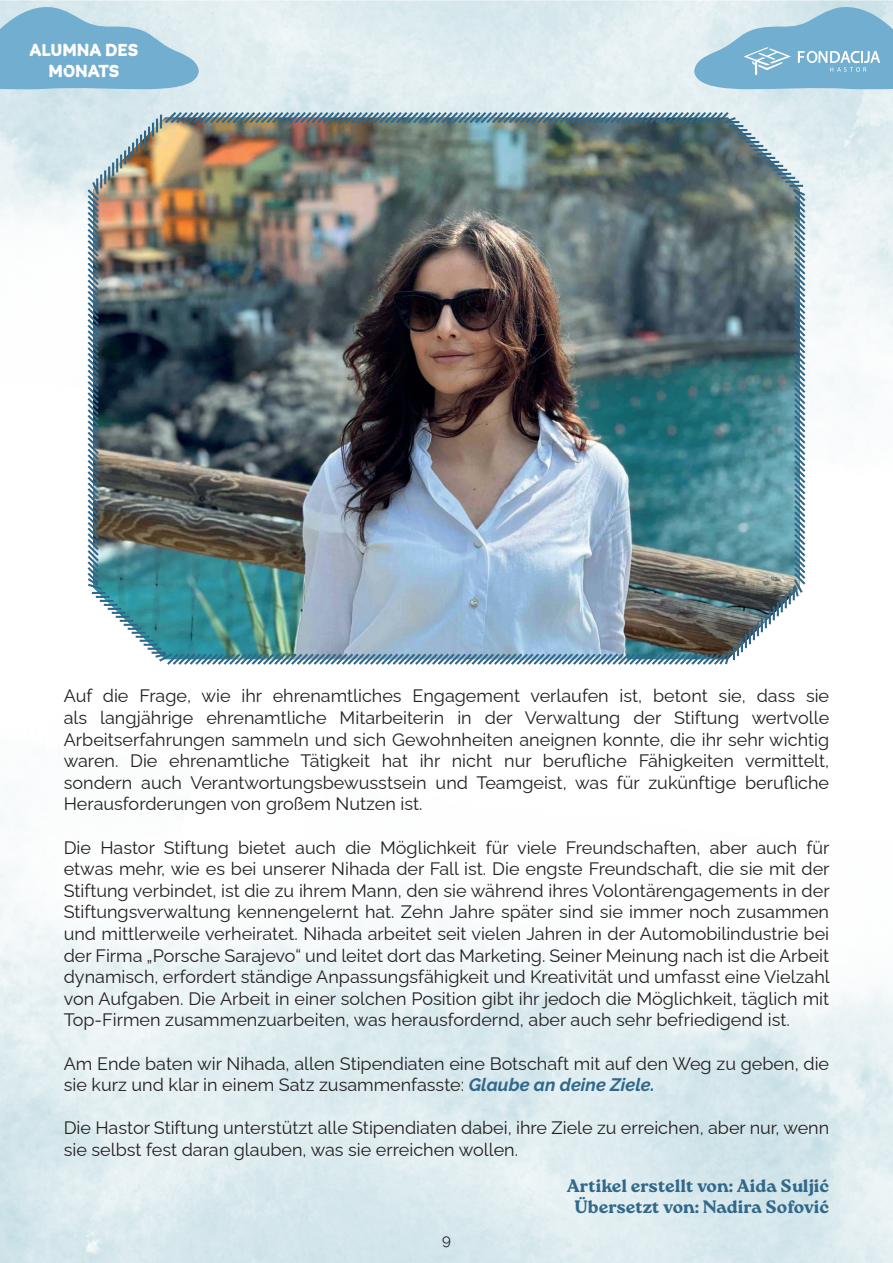
<style>
.page{position:relative;width:893px;height:1263px;background:#fff}
.page>*{position:absolute;margin:0;border:0;box-sizing:border-box;transform-origin:0 0}
.t1{font:18px/21.6px "Raleway";color:#231f20;text-align:justify}
.t2{font:900 18px/21.6px "Roca";color:#31688a;text-align:center}
.t3{font:700 18px/21px "Giulia";color:#fff;text-align:center}
.t4{font:15px "Raleway";color:#231f20}
.s1{font-weight:700;font-style:italic;color:#31688a}
</style>
<div class="page">
<svg style="left:0;top:5px;width:199px;height:84px"></svg>
<svg style="left:694px;top:5px;width:199px;height:84px"></svg>
<img style="left:85px;top:110px;width:723px;height:555px">
<p class="t3" style="left:30px;top:39px;width:110px">ALUMNA DES<br>MONATS</p>
<p class="t1" style="left:64px;top:683px;width:767px">Auf die Frage, wie ihr ehrenamtliches Engagement verlaufen ist, betont sie, dass sie als langjährige ehrenamtliche Mitarbeiterin in der Verwaltung der Stiftung wertvolle Arbeitserfahrungen sammeln und sich Gewohnheiten aneignen konnte, die ihr sehr wichtig waren. Die ehrenamtliche Tätigkeit hat ihr nicht nur berufliche Fähigkeiten vermittelt, sondern auch Verantwortungsbewusstsein und Teamgeist, was für zukünftige berufliche Herausforderungen von großem Nutzen ist.</p>
<p class="t1" style="left:64px;top:834px;width:767px">Die Hastor Stiftung bietet auch die Möglichkeit für viele Freundschaften, aber auch für etwas mehr, wie es bei unserer Nihada der Fall ist. Die engste Freundschaft, die sie mit der Stiftung verbindet, ist die zu ihrem Mann, den sie während ihres Volontärengagements in der Stiftungsverwaltung kennengelernt hat. Zehn Jahre später sind sie immer noch zusammen und mittlerweile verheiratet. Nihada arbeitet seit vielen Jahren in der Automobilindustrie bei der Firma „Porsche Sarajevo“ und leitet dort das Marketing. Seiner Meinung nach ist die Arbeit dynamisch, erfordert ständige Anpassungsfähigkeit und Kreativität und umfasst eine Vielzahl von Aufgaben. Die Arbeit in einer solchen Position gibt ihr jedoch die Möglichkeit, täglich mit Top-Firmen zusammenzuarbeiten, was herausfordernd, aber auch sehr befriedigend ist.</p>
<p class="t1" style="left:64px;top:1050px;width:767px">Am Ende baten wir Nihada, allen Stipendiaten eine Botschaft mit auf den Weg zu geben, die sie kurz und klar in einem Satz zusammenfasste: <span class="s1">Glaube an deine Ziele.</span></p>
<p class="t1" style="left:64px;top:1115px;width:767px">Die Hastor Stiftung unterstützt alle Stipendiaten dabei, ihre Ziele zu erreichen, aber nur, wenn sie selbst fest daran glauben, was sie erreichen wollen.</p>
<p class="t2" style="left:567px;top:1174px;width:264px">Artikel erstellt von: Aida Suljić<br>Übersetzt von: Nadira Sofović</p>
<p class="t4" style="left:442px;top:1228px;width:10px">9</p>
</div>
